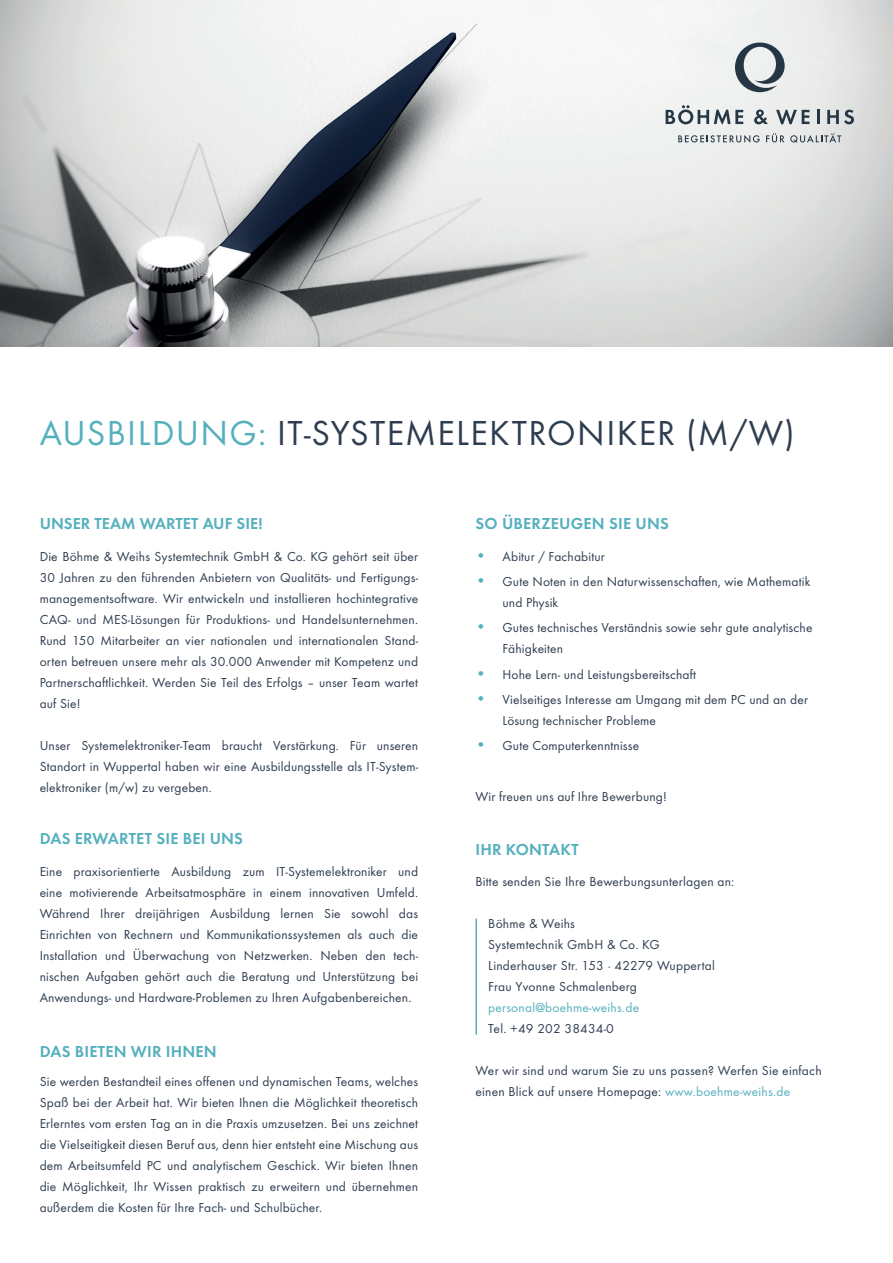
<style>
.page{position:relative;width:893px;height:1263px;background:#fff}
.page>*{position:absolute;margin:0;border:0;box-sizing:border-box;transform-origin:0 0}
.Text{font:36px "Function Pro";letter-spacing:.035em;color:#2e3d50}
.Text-2{font:600 16.5px "Function Pro";letter-spacing:.01em;color:#55b0be}
.Text-3{font:13.5px/21px "Function Pro";letter-spacing:.01em;color:#2e3d50;text-align:justify}
.Text-4{font:13.5px "Function Pro";letter-spacing:.015em;color:#55b0be}
.s1{color:#55b0be}
.s2{font-weight:500;font-size:16.5px;color:#55b0be}
</style>
<div class="page">
<img style="left:0;top:0;width:893px;height:347px">
<svg style="left:666px;top:105px;width:77px;height:19px"></svg>
<svg style="left:754px;top:110px;width:14px;height:14px"></svg>
<svg style="left:776px;top:110px;width:33px;height:14px"></svg>
<hr style="left:817px;top:110px;width:3px;height:14px;background:#253644">
<svg style="left:827px;top:110px;width:27px;height:14px"></svg>
<svg style="left:678px;top:135px;width:82px;height:8px"></svg>
<svg style="left:766px;top:133px;width:18px;height:9px"></svg>
<svg style="left:790px;top:133px;width:51px;height:9px"></svg>
<svg style="left:735px;top:43px;width:50px;height:49px;background:#a2aaae"></svg>
<hr style="left:475px;top:918px;width:2px;height:117px;background:#55b0be">
<p class="Text" style="left:40px;top:412px;width:756px"><span class="s1">AUSBILDUNG:</span> IT-SYSTEMELEKTRONIKER (M/W)</p>
<p class="Text-2" style="left:40px;top:514px;width:224px">UNSER TEAM WARTET AUF SIE!</p>
<p class="Text-3" style="left:40px;top:546px;width:380px">Die Böhme &amp; Weihs Systemtechnik GmbH &amp; Co. KG gehört seit über 30 Jahren zu den führenden Anbietern von Qualitäts- und Fertigungs&shy;managementsoftware. Wir entwickeln und installieren hochintegrative CAQ- und MES-Lösungen für Produktions- und Handelsunternehmen.<br>Rund 150 Mitarbeiter an vier nationalen und internationalen Stand&shy;orten betreuen unsere mehr als 30.000 Anwender mit Kompetenz und Partnerschaftlichkeit. Werden Sie Teil des Erfolgs – unser Team wartet auf Sie!</p>
<p class="Text-3" style="left:40px;top:735px;width:380px">Unser Systemelektroniker-Team braucht Verstärkung. Für unseren Standort in Wuppertal haben wir eine Ausbildungsstelle als IT-System&shy;elektroniker (m/w) zu vergeben.</p>
<p class="Text-2" style="left:40px;top:829px;width:205px">DAS ERWARTET SIE BEI UNS</p>
<p class="Text-3" style="left:40px;top:861px;width:380px">Eine praxisorientierte Ausbildung zum IT-Systemelektroniker und eine motivierende Arbeitsatmosphäre in einem innovativen Umfeld.<br>Während Ihrer dreijährigen Ausbildung lernen Sie sowohl das Einrichten von Rechnern und Kommunikationssystemen als auch die Installation und Überwachung von Netzwerken. Neben den tech&shy;nischen Aufgaben gehört auch die Beratung und Unterstützung bei Anwendungs- und Hardware-Problemen zu Ihren Aufgabenbereichen.</p>
<p class="Text-2" style="left:40px;top:1042px;width:178px">DAS BIETEN WIR IHNEN</p>
<p class="Text-3" style="left:40px;top:1071px;width:380px">Sie werden Bestandteil eines offenen und dynamischen Teams, welches Spaß bei der Arbeit hat. Wir bieten Ihnen die Möglichkeit theoretisch Erlerntes vom ersten Tag an in die Praxis umzusetzen. Bei uns zeichnet die Vielseitigkeit diesen Beruf aus, denn hier entsteht eine Mischung aus dem Arbeitsumfeld PC und analytischem Geschick. Wir bieten Ihnen die Möglichkeit, Ihr Wissen praktisch zu erweitern und übernehmen außerdem die Kosten für Ihre Fach- und Schulbücher.</p>
<p class="Text-2" style="left:476px;top:514px;width:195px">SO ÜBERZEUGEN SIE UNS</p>
<p class="Text-3" style="left:475px;top:546px;width:131px"><span class="s2">•</span> Abitur / Fachabitur</p>
<p class="Text-3" style="left:502px;top:571px;width:309px;text-indent:-27px"><span class="s2">•</span> Gute Noten in den Naturwissenschaften, wie Mathematik und Physik</p>
<p class="Text-3" style="left:502px;top:617px;width:312px;text-indent:-27px"><span class="s2">•</span> Gutes technisches Verständnis sowie sehr gute analytische<br>Fähigkeiten</p>
<p class="Text-3" style="left:475px;top:664px;width:222px"><span class="s2">•</span> Hohe Lern- und Leistungsbereitschaft</p>
<p class="Text-3" style="left:502px;top:689px;width:307px;text-indent:-27px"><span class="s2">•</span> Vielseitiges Interesse am Umgang mit dem PC und an der<br>Lösung technischer Probleme</p>
<p class="Text-3" style="left:475px;top:735px;width:165px"><span class="s2">•</span> Gute Computerkenntnisse</p>
<p class="Text-3" style="left:475px;top:786px;width:193px">Wir freuen uns auf Ihre Bewerbung!</p>
<p class="Text-2" style="left:476px;top:839px;width:105px">IHR KONTAKT</p>
<p class="Text-3" style="left:475px;top:871px;width:260px">Bitte senden Sie Ihre Bewerbungsunterlagen an:</p>
<p class="Text-3" style="left:488px;top:913px;width:88px">Böhme &amp; Weihs</p>
<p class="Text-3" style="left:488px;top:934px;width:173px">Systemtechnik GmbH &amp; Co. KG</p>
<p class="Text-3" style="left:488px;top:955px;width:228px">Linderhauser Str. 153 · 42279 Wuppertal</p>
<p class="Text-3" style="left:488px;top:976px;width:150px">Frau Yvonne Schmalenberg</p>
<p class="Text-4" style="left:488px;top:1000px;width:153px">personal@boehme-weihs.de</p>
<p class="Text-3" style="left:488px;top:1018px;width:127px">Tel. +49 202 38434-0</p>
<p class="Text-3" style="left:475px;top:1060px;width:348px">Wer wir sind und warum Sie zu uns passen? Werfen Sie einfach</p>
<p class="Text-3" style="left:475px;top:1081px;width:316px">einen Blick auf unsere Homepage: <span class="s1">www.boehme-weihs.de</span></p>
</div>
